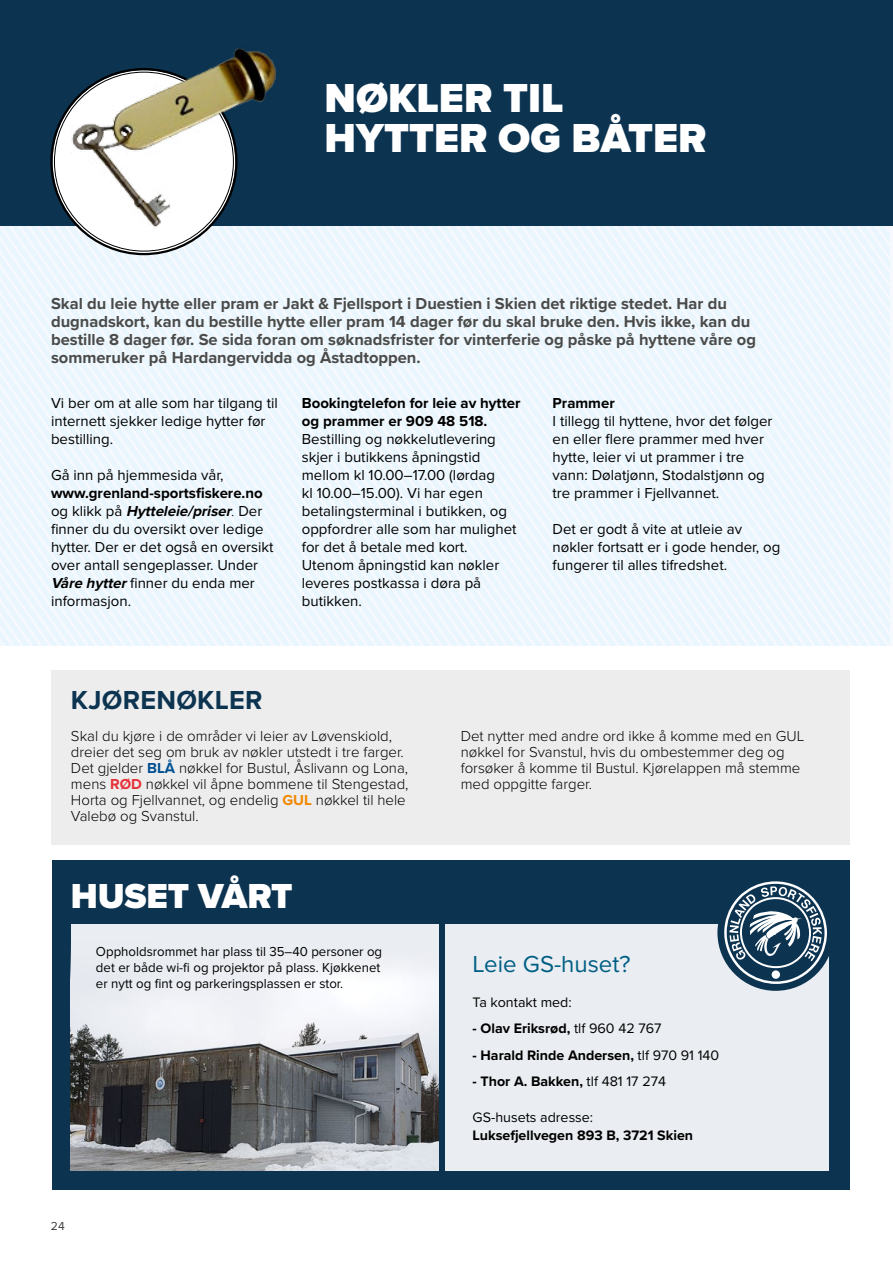
<style>
.page{position:relative;width:893px;height:1263px;background:#fff}
.page>*{position:absolute;margin:0;border:0;box-sizing:border-box;transform-origin:0 0}
.t1{font:900 42px/40.5px "Proxima Nova";color:#fff}
.t2{font:900 36px "Proxima Nova";letter-spacing:-.005em;color:#fff}
.t3{font:700 27px "Proxima Nova";letter-spacing:.01em;color:#0c3451}
.t4{font:24px "Proxima Nova";color:#005e85}
.t5{font:700 16.5px/18px "Proxima Nova";color:#4a4a49}
.t6{font:15px/18px "Proxima Nova";color:#000}
.t7{font:300 15px/15.9px "Proxima Nova";color:#000}
.t8{font:700 15px/18px "Proxima Nova";color:#000}
.t9{font:700 14.25px "Proxima Nova";color:#000}
.t10{font:14.25px "Proxima Nova";color:#000}
.t11{font:13.5px/15.9px "Proxima Nova";color:#000}
.t12{font:12px "Proxima Nova";color:#3c3c3b}
.s1{font-weight:700}
.s2{font-weight:700;font-style:italic}
.s3{font-weight:300}
.s4{font-weight:700;color:#005092}
.s5{font-weight:700;color:#e73037}
.s6{font-weight:700;color:#f18700}
.s7{font-weight:400}
</style>
<div class="page">
<svg style="left:393px;top:243px;width:298px;height:403px;fill:#e9f6fd"></svg>
<svg style="left:0;top:226px;width:393px;height:420px;fill:#e9f6fd"></svg>
<svg style="left:0;top:308px;width:226px;height:338px;fill:#e9f6fd"></svg>
<svg style="left:0;top:321px;width:216px;height:325px;fill:#e9f6fd"></svg>
<svg style="left:0;top:375px;width:179px;height:271px;fill:#e9f6fd"></svg>
<svg style="left:0;top:388px;width:170px;height:258px"></svg>
<svg style="left:460px;top:243px;width:430px;height:362px;fill:#e9f6fd"></svg>
<svg style="left:488px;top:243px;width:402px;height:322px;fill:#e9f6fd"></svg>
<svg style="left:51px;top:226px;width:839px;height:17px"></svg>
<div style="left:0;top:0;width:893px;height:226px;background:#0c3451"></div>
<svg style="left:53px;top:70px;width:182px;height:183px"></svg>
<img style="left:50px;top:48px;width:253px;height:182px">
<div style="left:52px;top:860px;width:798px;height:329px;background:#0c3451"></div>
<div style="left:51px;top:670px;width:799px;height:175px;background:#ededed"></div>
<div style="left:71px;top:924px;width:368px;height:246px;background:#eaedf1"></div>
<img style="left:71px;top:970px;width:368px;height:200px">
<div style="left:445px;top:924px;width:384px;height:246px;background:#eaedf1"></div>
<div style="left:717px;top:874px;width:117px;height:117px;background:#0c3451;border-radius:50%"></div>
<svg style="left:724px;top:881px;width:103px;height:103px"></svg>
<h1 class="t1" style="left:325px;top:77px;width:384px">NØKLER TIL<br>HYTTER OG BÅTER</h1>
<p class="t5" style="left:51px;top:294px;width:707px">Skal du leie hytte eller pram er Jakt &amp; Fjellsport i Duestien i Skien det riktige stedet. Har du dugnadskort, kan du bestille hytte eller pram 14 dager før du skal bruke den. Hvis ikke, kan du bestille 8 dager før. Se sida foran om søknadsfrister for vinterferie og påske på hyttene våre og sommeruker på Hardangervidda og Åstadtoppen.</p>
<p class="t6" style="left:51px;top:394px;width:228px">Vi ber om at alle som har tilgang til internett sjekker ledige hytter før bestilling.</p>
<p class="t6" style="left:51px;top:466px;width:174px">Gå inn på hjemmesida vår,</p>
<p class="t6" style="left:51px;top:484px;width:224px"><span class="s1">www.grenland-sportsfiskere.no </span>o g k l i k k p å <span class="s2">Hytteleie/priser</span><span class="s3">.</span> D e r finner du du oversikt over ledige hytter. Der er det også en oversikt over antall sengeplasser. Under<br><span class="s2">Vårehytter</span>finner du enda mer informasjon.</p>
<p class="t8" style="left:302px;top:393px;width:220px">Bookingtelefon for leie av hytter og prammer er 909 48 518.</p>
<p class="t6" style="left:302px;top:430px;width:216px">Bestilling og nøkkelutlevering skjer i butikkens åpningstid mellom kl 10.00–17.00 (lørdag<br>kl 10.00–15.00). Vi har egen betalingsterminal i butikken, og oppfordrer alle som har mulighet for det å betale med kort.<br>Utenom åpningstid kan nøkler leveres postkassa i døra på butikken.</p>
<p class="t8" style="left:553px;top:393px;width:64px">Prammer</p>
<p class="t6" style="left:553px;top:412px;width:221px">I tillegg til hyttene, hvor det følger en eller flere prammer med hver hytte, leier vi ut prammer i tre vann: Dølatjønn, Stodalstjønn og tre prammer i Fjellvannet.</p>
<p class="t6" style="left:553px;top:520px;width:229px">Det er godt å vite at utleie av nøkler fortsatt er i gode hender, og fungerer til alles tifredshet.</p>
<h3 class="t3" style="left:71px;top:680px;width:193px">KJØRENØKLER</h3>
<p class="t7" style="left:71px;top:727px;width:339px">Skal du kjøre i de områder vi leier av Løvenskiold, dreier det seg om bruk av nøkler utstedt i tre farger.<br>Det gjelder <span class="s4">BLÅ</span> nøkkel for Bustul, Åslivann og Lona, mens <span class="s5">RØD</span> nøkkel vil åpne bommene til Stengestad, Horta og Fjellvannet, og endelig <span class="s6">GUL</span> nøkkel til hele Valebø og Svanstul.</p>
<p class="t7" style="left:461px;top:727px;width:345px">Det nytter med andre ord ikke å komme med en GUL nøkkel for Svanstul, hvis du ombestemmer deg og forsøker å komme til Bustul. Kjørelappen må stemme med oppgitte farger.</p>
<h2 class="t2" style="left:71px;top:869px;width:223px">HUSET VÅRT</h2>
<p class="t12" style="left:51px;top:1219px;width:15px">24</p>
<p class="t11" style="left:96px;top:944px;width:288px">Oppholdsrommet har plass til 35–40 personer og det er både wi-fi og projektor på plass. Kjøkkenet er nytt og fint og parkeringsplassen er stor.</p>
<h3 class="t4" style="left:473px;top:950px;width:160px">Leie GS-huset?</h3>
<p class="t10" style="left:473px;top:994px;width:101px">Ta kontakt med:</p>
<p class="t9" style="left:473px;top:1018px;width:190px">- Olav Eriksrød, <span class="s7">tlf 960 42 767</span></p>
<p class="t9" style="left:473px;top:1044px;width:248px">- Harald Rinde Andersen, <span class="s7">tlf 970 91 140</span></p>
<p class="t9" style="left:473px;top:1071px;width:195px">- Thor A. Bakken, <span class="s7">tlf 481 17 274</span></p>
<p class="t10" style="left:473px;top:1109px;width:122px">GS-husets adresse:</p>
<p class="t9" style="left:473px;top:1125px;width:222px">Luksefjellvegen 893 B, 3721 Skien</p>
</div>
